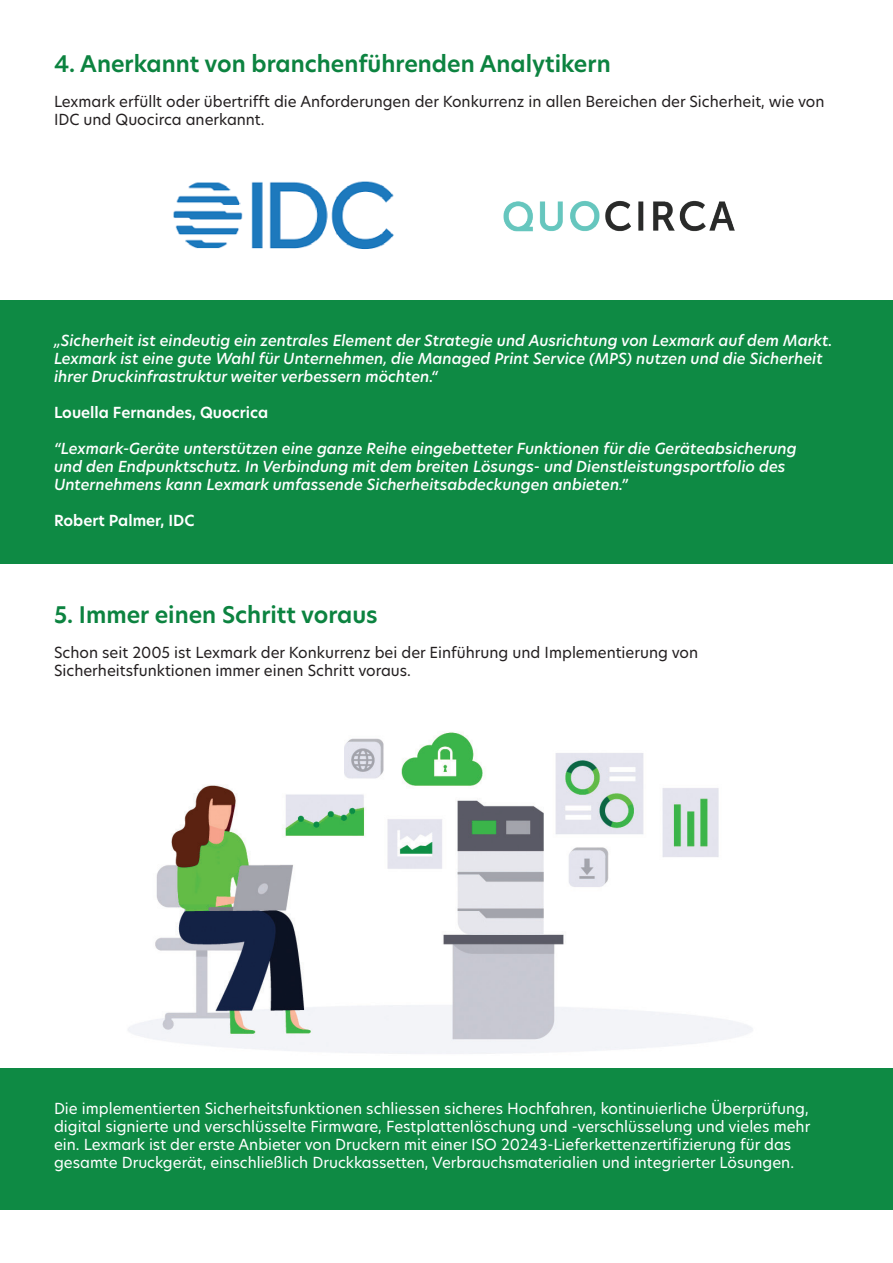
<style>
.page{position:relative;width:893px;height:1263px;background:#fff}
.page>*{position:absolute;margin:0;border:0;box-sizing:border-box;transform-origin:0 0}
.t1{font:600 22.5px "TP Hero";color:#0c8340}
.t2{font:italic 500 15px/18px "TP Hero";color:#fff}
.t3{font:15px/18px "TP Hero";color:#fff}
.t4{font:15px/18px "TP Hero";color:#231f20}
.t5{font:600 15px "TP Hero";color:#fff}
</style>
<div class="page">
<div style="left:0;top:300px;width:893px;height:264px;background:#0e8a44"></div>
<div style="left:0;top:1068px;width:893px;height:141px;background:#0e8a44"></div>
<img style="left:173px;top:181px;width:221px;height:68px">
<img style="left:503px;top:200px;width:232px;height:32px">
<img style="left:128px;top:732px;width:625px;height:322px">
<h1 class="t1" style="left:54px;top:49px;width:558px">4. Anerkannt von branchenführenden Analytikern</h1>
<p class="t4" style="left:54px;top:92px;width:772px">Lexmark erfüllt oder übertrifft die Anforderungen der Konkurrenz in allen Bereichen der Sicherheit, wie von<br>IDC und Quocirca anerkannt.</p>
<p class="t2" style="left:54px;top:332px;width:780px">„Sicherheit ist eindeutig ein zentrales Element der Strategie und Ausrichtung von Lexmark auf dem Markt.<br>Lexmark ist eine gute Wahl für Unternehmen, die Managed Print Service (MPS) nutzen und die Sicherheit ihrer Druckinfrastruktur weiter verbessern möchten.“</p>
<p class="t5" style="left:54px;top:402px;width:216px">Louella Fernandes, Quocrica</p>
<p class="t2" style="left:54px;top:440px;width:744px">“Lexmark-Geräte unterstützen eine ganze Reihe eingebetteter Funktionen für die Geräteabsicherung und den Endpunktschutz. In Verbindung mit dem breiten Lösungs- und Dienstleistungsportfolio des<br>Unternehmens kann Lexmark umfassende Sicherheitsabdeckungen anbieten.”</p>
<p class="t5" style="left:54px;top:510px;width:142px">Robert Palmer, IDC</p>
<h1 class="t1" style="left:54px;top:599px;width:325px">5. Immer einen Schritt voraus</h1>
<p class="t4" style="left:54px;top:643px;width:646px">Schon seit 2005 ist Lexmark der Konkurrenz bei der Einführung und Implementierung von<br>Sicherheitsfunktionen immer einen Schritt voraus.</p>
<p class="t3" style="left:54px;top:1099px;width:758px">Die implementierten Sicherheitsfunktionen schliessen sicheres Hochfahren, kontinuierliche Überprüfung, digital signierte und verschlüsselte Firmware, Festplattenlöschung und -verschlüsselung und vieles mehr ein. Lexmark ist der erste Anbieter von Druckern mit einer ISO 20243-Lieferkettenzertifizierung für das gesamte Druckgerät, einschließlich Druckkassetten, Verbrauchsmaterialien und integrierter Lösungen.</p>
</div>
